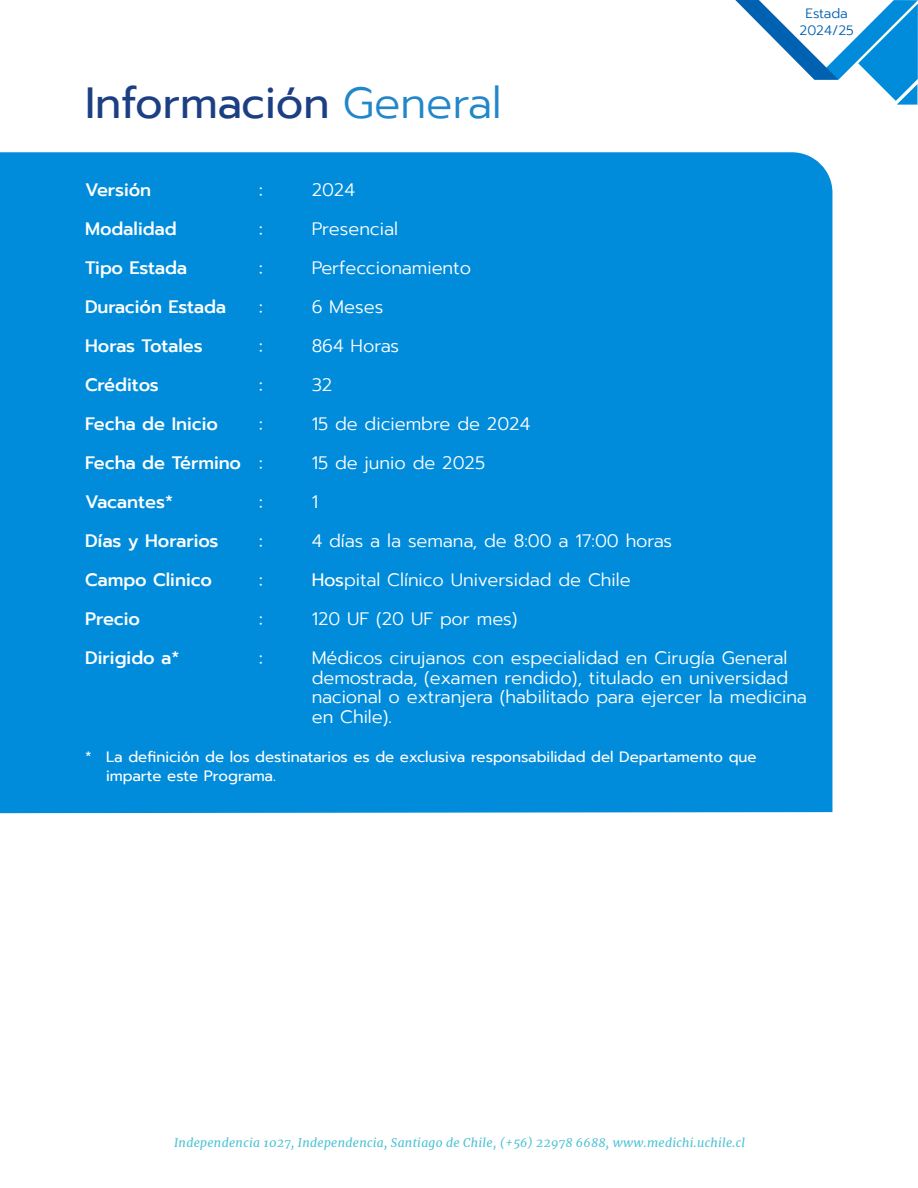
<style>
.page{position:relative;width:918px;height:1188px;background:#fff}
.page>*{position:absolute;margin:0;border:0;box-sizing:border-box;transform-origin:0 0}
.t1{font:43.5px "Prompt";color:#1c3f84}
.t2{font:300 18px/19.5px "Prompt";color:#fff}
.t3{font:500 18px "Prompt";color:#fff}
.t4{font:18px "Prompt";color:#fff}
.t5{font:15px/19.5px "Prompt";color:#fff}
.t6{font:300 13.5px/16.2px "Prompt";color:#0061b0;text-align:center}
.t7{font:italic 12px "Merriweather";letter-spacing:.025em;color:#00a9c2}
.s1{font-weight:300;color:#2287c9}
.s2{font-weight:400}
</style>
<div class="page">
<svg style="left:735px;top:0;width:183px;height:105px"></svg>
<div style="left:0;top:152px;width:832px;height:661px;background:#008cdb"></div>
<h1 class="t1" style="left:85px;top:72px;width:418px">Información <span class="s1">General</span></h1>
<p class="t6" style="left:800px;top:6px;width:56px">Estada<br>2024/25</p>
<p class="t3" style="left:85px;top:177px;width:68px">Versión</p>
<p class="t4" style="left:259px;top:177px;width:5px">:</p>
<p class="t2" style="left:312px;top:180px;width:45px">2024</p>
<p class="t3" style="left:85px;top:216px;width:93px">Modalidad</p>
<p class="t4" style="left:259px;top:216px;width:5px">:</p>
<p class="t2" style="left:312px;top:219px;width:88px">Presencial</p>
<p class="t3" style="left:85px;top:255px;width:104px">Tipo Estada</p>
<p class="t4" style="left:259px;top:255px;width:5px">:</p>
<p class="t2" style="left:312px;top:258px;width:161px">Perfeccionamiento</p>
<p class="t3" style="left:85px;top:294px;width:143px">Duración Estada</p>
<p class="t4" style="left:259px;top:294px;width:5px">:</p>
<p class="t2" style="left:312px;top:297px;width:73px">6 Meses</p>
<p class="t3" style="left:85px;top:333px;width:119px">Horas Totales</p>
<p class="t4" style="left:259px;top:333px;width:5px">:</p>
<p class="t2" style="left:312px;top:336px;width:89px">864 Horas</p>
<p class="t3" style="left:85px;top:372px;width:75px">Créditos</p>
<p class="t4" style="left:259px;top:372px;width:5px">:</p>
<p class="t2" style="left:312px;top:375px;width:22px">32</p>
<p class="t3" style="left:85px;top:411px;width:134px">Fecha de Inicio</p>
<p class="t4" style="left:259px;top:411px;width:5px">:</p>
<p class="t2" style="left:312px;top:414px;width:220px">15 de diciembre de 2024</p>
<p class="t3" style="left:85px;top:450px;width:179px">Fecha de Término <span class="s2">:</span></p>
<p class="t2" style="left:312px;top:453px;width:175px">15 de junio de 2025</p>
<p class="t3" style="left:85px;top:489px;width:89px">Vacantes*</p>
<p class="t4" style="left:259px;top:489px;width:5px">:</p>
<p class="t2" style="left:312px;top:492px;width:8px">1</p>
<p class="t3" style="left:85px;top:528px;width:135px">Días y Horarios</p>
<p class="t4" style="left:259px;top:528px;width:5px">:</p>
<p class="t2" style="left:312px;top:531px;width:362px">4 días a la semana, de 8:00 a 17:00 horas</p>
<p class="t3" style="left:85px;top:567px;width:128px">Campo Clinico</p>
<p class="t4" style="left:259px;top:567px;width:5px">:</p>
<p class="t2" style="left:312px;top:570px;width:320px"><span class="s2">Hos</span>pital Clínico Universidad de Chile</p>
<p class="t3" style="left:85px;top:606px;width:56px">Precio</p>
<p class="t4" style="left:259px;top:606px;width:5px">:</p>
<p class="t2" style="left:312px;top:609px;width:207px">120 UF (20 UF por mes)</p>
<p class="t3" style="left:85px;top:645px;width:96px">Dirigido a*</p>
<p class="t4" style="left:259px;top:645px;width:5px">:</p>
<p class="t2" style="left:312px;top:648px;width:497px">Médicos cirujanos con especialidad en Cirugía General demostrada, (examen rendido), titulado en universidad nacional o extranjera (habilitado para ejercer la medicina en Chile).</p>
<p class="t5" style="left:106px;top:747px;width:652px;text-indent:-21px">* La definición de los destinatarios es de exclusiva responsabilidad del Departamento que imparte este Programa.</p>
<p class="t7" style="left:174px;top:1134px;width:572px">Independencia 1027, Independencia, Santiago de Chile, (+56) 22978 6688, www.medichi.uchile.cl</p>
</div>
